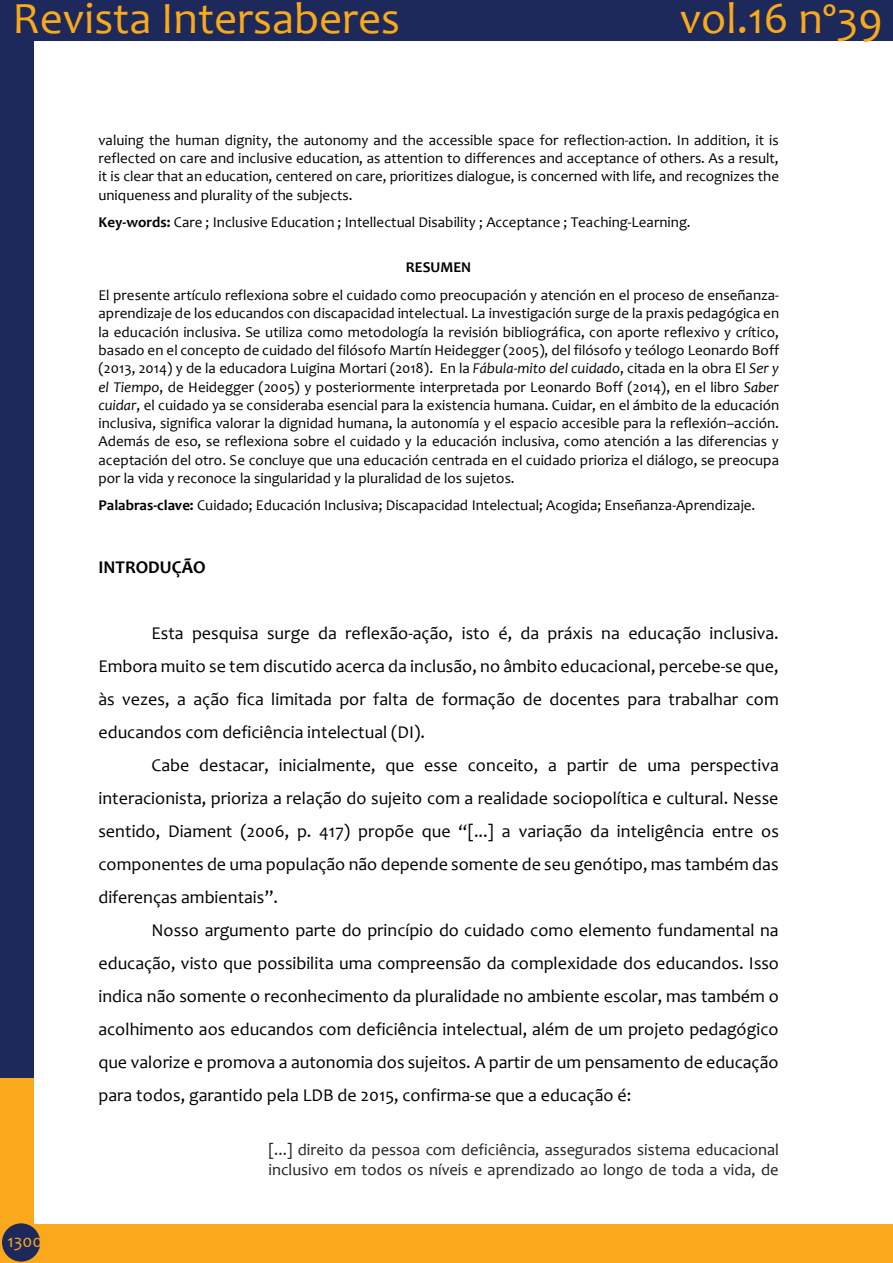
<style>
.page{position:relative;width:893px;height:1263px;background:#fff}
.page>*{position:absolute;margin:0;border:0;box-sizing:border-box;transform-origin:0 0}
.t1{font:45px "Candara";color:#f9a91b}
.t2{font:18px "Candara";color:#000}
.t3{font:700 18px "Candara";letter-spacing:.005em;color:#000}
.t4{font:18px "Candara";color:#f9a91b}
.t5{font:16.5px/20.4px "Candara";color:#231f20}
.t6{font:15px/18.3px "Candara";color:#000;text-align:justify}
.s1{font-weight:700}
.s2{font-style:italic}
</style>
<div class="page">
<div style="left:0;top:0;width:33px;height:1081px;background:#1d295a"></div>
<div style="left:0;top:0;width:893px;height:41px;background:#1d295a"></div>
<div style="left:0;top:1078px;width:33px;height:185px;background:#f9a91b"></div>
<div style="left:21px;top:1224px;width:872px;height:39px;background:#f9a91b"></div>
<div style="left:2px;top:1223px;width:38px;height:38px;background:#1d295a;border-radius:50%"></div>
<h1 class="t1" style="left:13px;top:-9px;width:389px">Revista Intersaberes</h1>
<h1 class="t1" style="left:680px;top:-9px;width:205px">vol.16 nº39</h1>
<p class="t6" style="left:98px;top:130px;width:682px">valuing the human dignity, the autonomy and the accessible space for reflection-action. In addition, it is reflected on care and inclusive education, as attention to differences and acceptance of others. As a result, it is clear that an education, centered on care, prioritizes dialogue, is concerned with life, and recognizes the uniqueness and plurality of the subjects.</p>
<p class="t6" style="left:98px;top:213px;width:594px"><span class="s1">Key-words:</span> Care ; Inclusive Education ; Intellectual Disability ; Acceptance ; Teaching-Learning.</p>
<p class="t6" style="left:98px;top:254px;width:682px;line-height:27.3px;text-align:center"><span class="s1">RESUMEN<br></span>El presente artículo reflexiona sobre el cuidado como preocupación y atención en el proceso de enseñanza-</p>
<p class="t6" style="left:98px;top:304px;width:682px">aprendizaje de los educandos con discapacidad intelectual. La investigación surge de la praxis pedagógica en la educación inclusiva. Se utiliza como metodología la revisión bibliográfica, con aporte reflexivo y crítico, basado en el concepto de cuidado del filósofo Martín Heidegger (2005), del filósofo y teólogo Leonardo Boff (2013, 2014) y de la educadora Luigina Mortari (2018). En la <span class="s2">Fábula-mito del cuidado</span>, citada en la obra El <span class="s2">Ser y el Tiempo</span>, de Heidegger (2005) y posteriormente interpretada por Leonardo Boff (2014), en el libro <span class="s2">Saber cuidar</span>, el cuidado ya se consideraba esencial para la existencia humana. Cuidar, en el ámbito de la educación inclusiva, significa valorar la dignidad humana, la autonomía y el espacio accesible para la reflexión–acción.<br>Además de eso, se reflexiona sobre el cuidado y la educación inclusiva, como atención a las diferencias y aceptación del otro. Se concluye que una educación centrada en el cuidado prioriza el diálogo, se preocupa por la vida y reconoce la singularidad y la pluralidad de los sujetos.</p>
<p class="t6" style="left:98px;top:496px;width:658px"><span class="s1">Palabras-clave:</span> Cuidado; Educación Inclusiva; Discapacidad Intelectual; Acogida; Enseñanza-Aprendizaje.</p>
<p class="t3" style="left:98px;top:556px;width:109px">INTRODUÇÃO</p>
<p class="t4" style="left:8px;top:1229px;width:36px">1300</p>
<p class="t2" style="left:152px;top:622px;width:629px">Esta pesquisa surge da reflexão-ação, isto é, da práxis na educação inclusiva.</p>
<p class="t2" style="left:98px;top:655px;width:682px">Embora muito se tem discutido acerca da inclusão, no âmbito educacional, percebe-se que,</p>
<p class="t2" style="left:98px;top:688px;width:682px">às vezes, a ação fica limitada por falta de formação de docentes para trabalhar com</p>
<p class="t2" style="left:98px;top:721px;width:328px">educandos com deficiência intelectual (DI).</p>
<p class="t2" style="left:152px;top:754px;width:629px">Cabe destacar, inicialmente, que esse conceito, a partir de uma perspectiva</p>
<p class="t2" style="left:98px;top:787px;width:682px">interacionista, prioriza a relação do sujeito com a realidade sociopolítica e cultural. Nesse</p>
<p class="t2" style="left:98px;top:820px;width:682px">sentido, Diament (2006, p. 417) propõe que “[...] a variação da inteligência entre os</p>
<p class="t2" style="left:98px;top:853px;width:682px">componentes de uma população não depende somente de seu genótipo, mas também das</p>
<p class="t2" style="left:98px;top:886px;width:181px">diferenças ambientais”.</p>
<p class="t2" style="left:152px;top:919px;width:629px">Nosso argumento parte do princípio do cuidado como elemento fundamental na</p>
<p class="t2" style="left:98px;top:952px;width:682px">educação, visto que possibilita uma compreensão da complexidade dos educandos. Isso</p>
<p class="t2" style="left:98px;top:985px;width:682px">indica não somente o reconhecimento da pluralidade no ambiente escolar, mas também o</p>
<p class="t2" style="left:98px;top:1018px;width:681px">acolhimento aos educandos com deficiência intelectual, além de um projeto pedagógico</p>
<p class="t2" style="left:98px;top:1051px;width:681px">que valorize e promova a autonomia dos sujeitos. A partir de um pensamento de educação</p>
<p class="t2" style="left:98px;top:1084px;width:534px">para todos, garantido pela LDB de 2015, confirma-se que a educação é:</p>
<p class="t5" style="left:269px;top:1139px;width:512px">[...] direito da pessoa com deficiência, assegurados sistema educacional inclusivo em todos os níveis e aprendizado ao longo de toda a vida, de</p>
</div>
